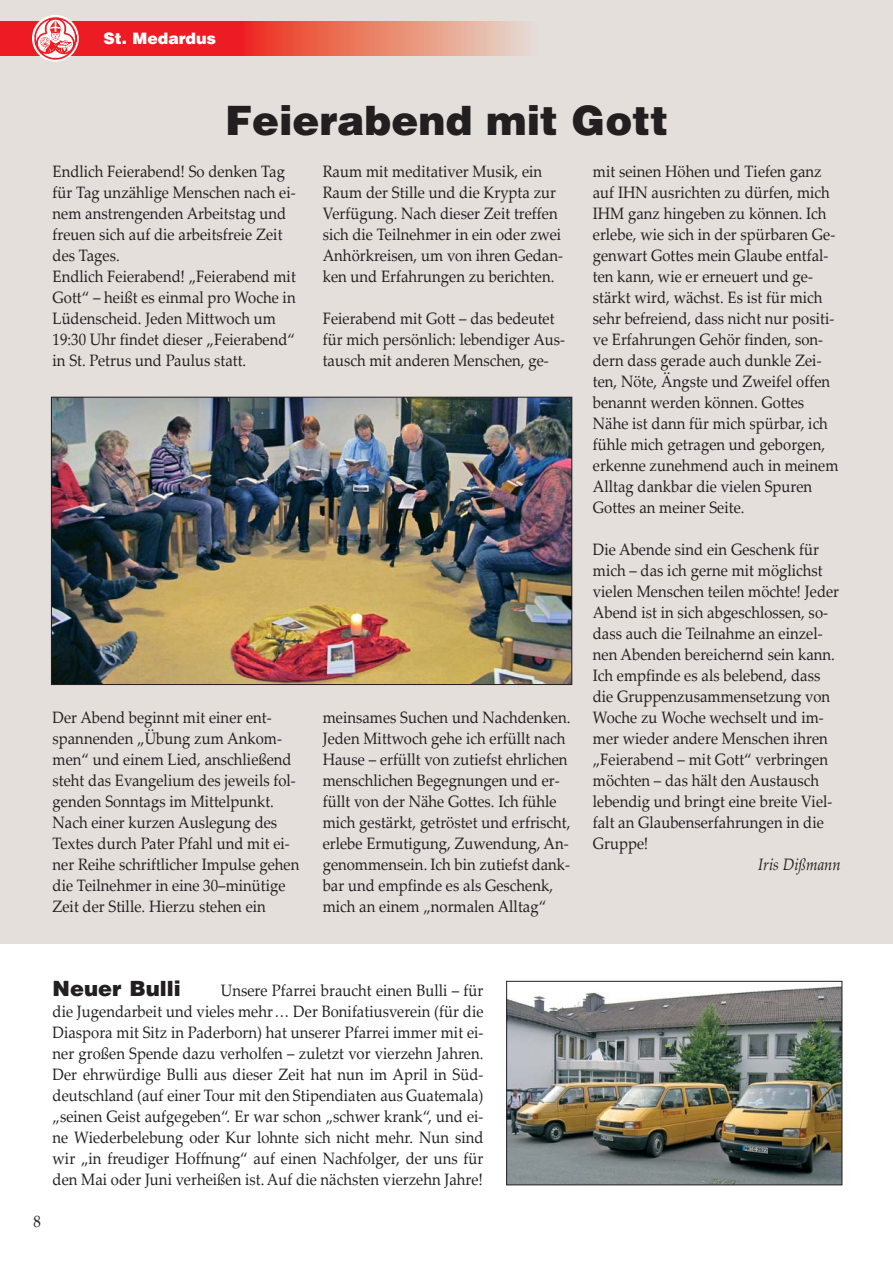
<style>
.page{position:relative;width:893px;height:1263px;background:#fff}
.page>*{position:absolute;margin:0;border:0;box-sizing:border-box;transform-origin:0 0}
.t1{font:900 40.5px "Helvetica";color:#231f20}
.t2{font:900 21px "Helvetica";color:#231f20}
.t3{font:16.5px/21px "Palatino Linotype";color:#231f20;scale:.9 1}
.t4{font:italic 16.5px "Palatino Linotype";color:#231f20;scale:.9 1}
.t5{font:900 15.75px "Helvetica";color:#fff}
</style>
<div class="page">
<div style="left:0;top:0;width:892px;height:944px;background:#e4dfdb"></div>
<img style="left:53px;top:399px;width:517px;height:284px">
<div style="left:51px;top:397px;width:521px;height:288px;border:1px solid #231f20"></div>
<div style="left:0;top:21px;width:242px;height:34px;background:#ed1c24"></div>
<div style="left:242px;top:21px;width:294px;height:34px;background:linear-gradient(to right,#ed3018,#e6dfcd)"></div>
<svg style="left:32px;top:15px;width:47px;height:47px"></svg>
<img style="left:34px;top:17px;width:43px;height:43px">
<img style="left:508px;top:986px;width:332px;height:197px">
<div style="left:506px;top:981px;width:336px;height:204px;border:1px solid #231f20"></div>
<p class="t5" style="left:104px;top:32px;width:114px">St. Medardus</p>
<h1 class="t1" style="left:225px;top:106px;width:445px">Feierabend mit Gott</h1>
<p class="t3" style="left:53px;top:163px;width:272px">Endlich Feierabend! So denken Tag für Tag unzählige Menschen nach ei&shy;nem anstrengenden Arbeitstag und freuen sich auf die arbeitsfreie Zeit des Tages.<br>Endlich Feierabend! „Feierabend mit<br>Gott“ – heißt es einmal pro Woche in<br>Lüdenscheid. Jeden Mittwoch um<br>19:30 Uhr findet dieser „Feierabend“ in St. Petrus und Paulus statt.</p>
<p class="t3" style="left:53px;top:709px;width:276px">Der Abend beginnt mit einer ent&shy;spannenden „Übung zum Ankom&shy;men“ und einem Lied, anschließend steht das Evangelium des jeweils fol&shy;genden Sonntags im Mittelpunkt.<br>Nach einer kurzen Auslegung des Textes durch Pater Pfahl und mit ei&shy;ner Reihe schriftlicher Impulse gehen die Teilnehmer in eine 30–minütige Zeit der Stille. Hierzu stehen ein</p>
<p class="t3" style="left:323px;top:163px;width:268px">Raum mit meditativer Musik, ein Raum der Stille und die Krypta zur Verfügung. Nach dieser Zeit treffen sich die Teilnehmer in ein oder zwei Anhörkreisen, um von ihren Gedan&shy;ken und Erfahrungen zu berichten.</p>
<p class="t3" style="left:323px;top:310px;width:271px">Feierabend mit Gott – das bedeutet für mich persönlich: lebendiger Aus&shy;tausch mit anderen Menschen, ge-</p>
<p class="t3" style="left:323px;top:709px;width:277px">meinsames Suchen und Nachdenken.<br>Jeden Mittwoch gehe ich erfüllt nach Hause – erfüllt von zutiefst ehrlichen menschlichen Begegnungen und er&shy;füllt von der Nähe Gottes. Ich fühle mich gestärkt, getröstet und erfrischt, erlebe Ermutigung, Zuwendung, An&shy;genommensein. Ich bin zutiefst dank&shy;bar und empfinde es als Geschenk, mich an einem „normalen Alltag“</p>
<p class="t3" style="left:593px;top:163px;width:274px">mit seinen Höhen und Tiefen ganz auf IHN ausrichten zu dürfen, mich IHM ganz hingeben zu können. Ich erlebe, wie sich in der spürbaren Ge&shy;genwart Gottes mein Glaube entfal&shy;ten kann, wie er erneuert und ge&shy;stärkt wird, wächst. Es ist für mich sehr befreiend, dass nicht nur positi&shy;ve Erfahrungen Gehör finden, son&shy;dern dass gerade auch dunkle Zei&shy;ten, Nöte, Ängste und Zweifel offen benannt werden können. Gottes Nähe ist dann für mich spürbar, ich fühle mich getragen und geborgen, erkenne zunehmend auch in meinem Alltag dankbar die vielen Spuren Gottes an meiner Seite.</p>
<p class="t3" style="left:593px;top:541px;width:275px">Die Abende sind ein Geschenk für mich – das ich gerne mit möglichst vielen Menschen teilen möchte! Jeder<br>Abend ist in sich abgeschlossen, so&shy;dass auch die Teilnahme an einzel&shy;nen Abenden bereichernd sein kann.<br>Ich empfinde es als belebend, dass die Gruppenzusammensetzung von<br>Woche zu Woche wechselt und im&shy;mer wieder andere Menschen ihren „Feierabend – mit Gott“ verbringen möchten – das hält den Austausch lebendig und bringt eine breite Viel&shy;falt an Glaubenserfahrungen in die<br>Gruppe!</p>
<p class="t4" style="left:758px;top:858px;width:93px">Iris Dißmann</p>
<p class="t3" style="left:33px;top:1213px;width:10px">8</p>
<p class="t2" style="left:53px;top:981px;width:130px">Neuer Bulli</p>
<p class="t3" style="left:53px;top:982px;width:480px;text-align:justify;text-indent:168px">Unsere Pfarrei braucht einen Bulli – für die Jugendarbeit und vieles mehr… Der Bonifatiusverein (für die Diaspora mit Sitz in Paderborn) hat unserer Pfarrei immer mit ei&shy;ner großen Spende dazu verholfen – zuletzt vor vierzehn Jahren.<br>Der ehrwürdige Bulli aus dieser Zeit hat nun im April in Süd&shy;deutschland (auf einer Tour mit den Stipendiaten aus Guatemala) „seinen Geist aufgegeben“. Er war schon „schwer krank“, und ei&shy;ne Wiederbelebung oder Kur lohnte sich nicht mehr. Nun sind wir „in freudiger Hoffnung“ auf einen Nachfolger, der uns für den Mai oder Juni verheißen ist. Auf die nächsten vierzehn Jahre!</p>
</div>
